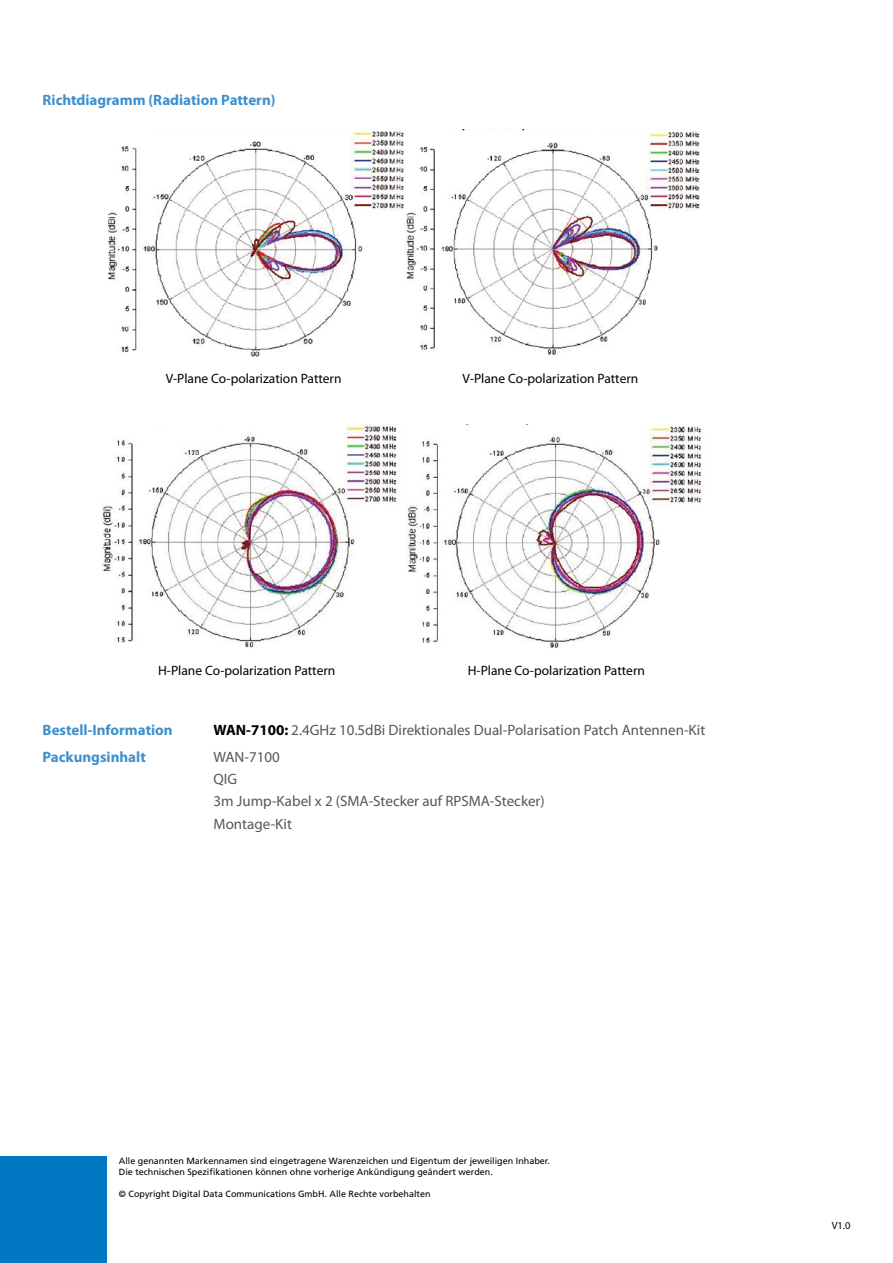
<style>
.page{position:relative;width:893px;height:1263px;background:#fff}
.page>*{position:absolute;margin:0;border:0;box-sizing:border-box;transform-origin:0 0}
.t1{font:15px/22.2px "Myriad Pro";color:#595757}
.t2{font:700 15px "Myriad Pro";color:#3e8fce}
.t3{font:13.5px "Myriad Pro";color:#000}
.t4{font:10.5px "Myriad Pro";color:#000}
.t5{font:9px/10.8px "Frutiger CE";color:#000}
.s1{font-weight:700;color:#000}
</style>
<div class="page">
<div style="left:0;top:1157px;width:106px;height:106px;background:#0079c2"></div>
<img style="left:108px;top:130px;width:592px;height:227px">
<img style="left:102px;top:424px;width:600px;height:224px">
<h1 class="t2" style="left:43px;top:90px;width:234px">Richtdiagramm (Radiation Pattern)</h1>
<h2 class="t3" style="left:166px;top:371px;width:177px">V-Plane Co-polarization Pattern</h2>
<h2 class="t3" style="left:158px;top:662px;width:179px">H-Plane Co-polarization Pattern</h2>
<h2 class="t3" style="left:463px;top:371px;width:177px">V-Plane Co-polarization Pattern</h2>
<h2 class="t3" style="left:468px;top:662px;width:179px">H-Plane Co-polarization Pattern</h2>
<h1 class="t2" style="left:43px;top:721px;width:132px">Bestell-Information</h1>
<h1 class="t1" style="left:214px;top:719px;width:493px"><span class="s1">WAN-7100:</span> 2.4GHz 10.5dBi Direktionales Dual-Polarisation Patch Antennen-Kit</h1>
<h1 class="t2" style="left:43px;top:747px;width:105px">Packungsinhalt</h1>
<h1 class="t1" style="left:214px;top:746px;width:333px">WAN-7100<br>QIG<br>3m Jump-Kabel x 2 (SMA-Stecker auf RPSMA-Stecker)<br>Montage-Kit</h1>
<p class="t5" style="left:119px;top:1156px;width:433px">Alle genannten Markennamen sind eingetragene Warenzeichen und Eigentum der jeweiligen Inhaber.<br>Die technischen Spezifikationen können ohne vorherige Ankündigung geändert werden.</p>
<p class="t5" style="left:119px;top:1188px;width:313px">© Copyright Digital Data Communications GmbH. Alle Rechte vorbehalten</p>
<p class="t4" style="left:832px;top:1219px;width:20px">V1.0</p>
</div>
